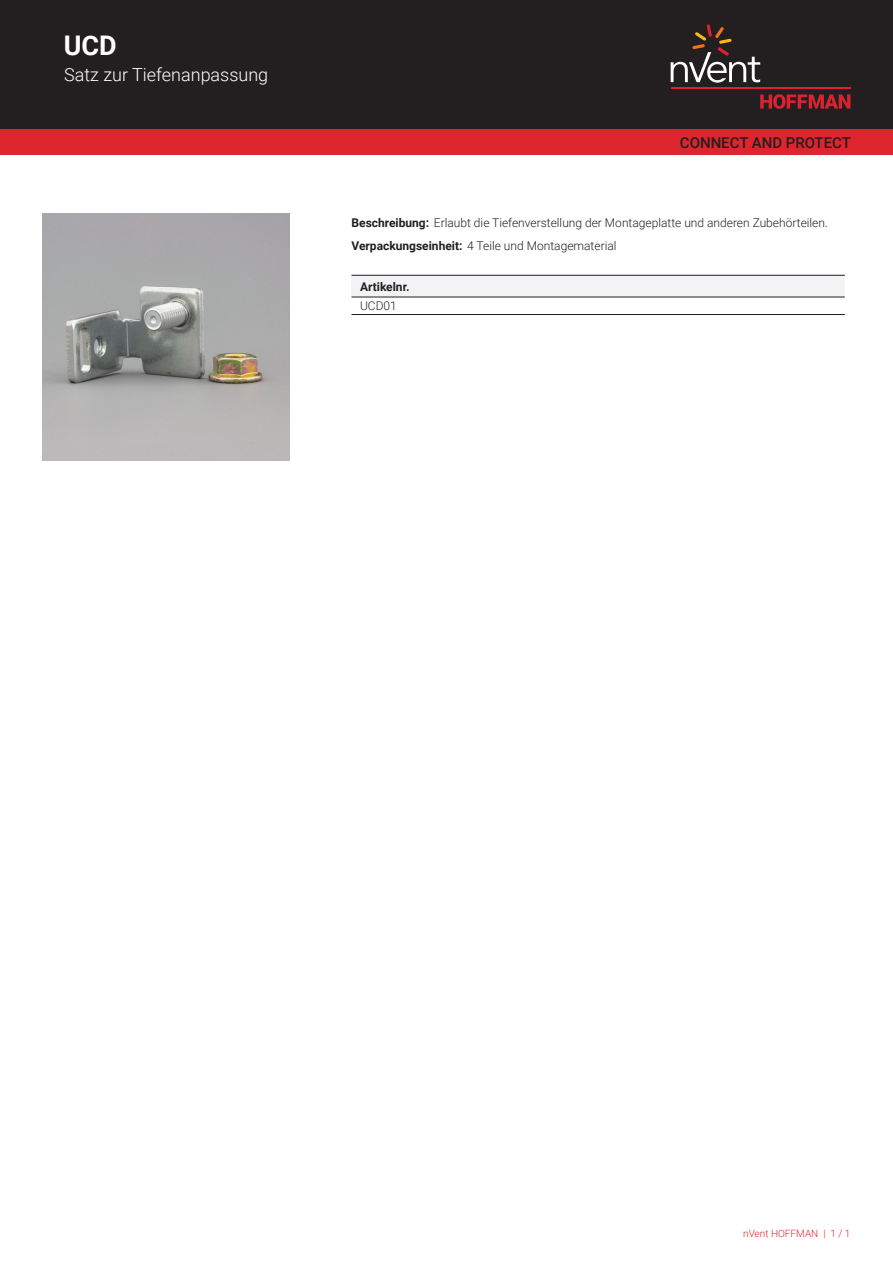
<style>
.page{position:relative;width:893px;height:1263px;background:#fff}
.page>*{position:absolute;margin:0;border:0;box-sizing:border-box;transform-origin:0 0}
.t1{font:700 27px "Roboto";color:#fff}
.t2{font:300 18px "Roboto";color:#fff}
.t3{font:500 15px "Roboto";color:#231f20}
.t4{font:300 12px/23px "Roboto";color:#231f20}
.t5{font:700 12px "Roboto";color:#231f20}
.t6{font:300 10.05px "Roboto";color:#de252e}
.s1{font-weight:700}
</style>
<div class="page">
<div style="left:0;top:0;width:893px;height:129px;background:#231f20"></div>
<svg style="left:760px;top:94px;width:90px;height:15px"></svg>
<hr style="left:671px;top:88px;width:179px;height:1px;background:#db2230">
<svg style="left:671px;top:24px;width:89px;height:59px"></svg>
<div style="left:0;top:129px;width:893px;height:26px;background:#de252e"></div>
<div style="left:351px;top:275px;width:494px;height:22px;background:#f2f3f4"></div>
<hr style="left:351px;top:275px;width:494px;height:1px;background:#231f20">
<hr style="left:351px;top:314px;width:494px;height:1px;background:#231f20">
<hr style="left:351px;top:297px;width:494px;height:1px;background:#231f20">
<img style="left:43px;top:213px;width:246px;height:247px">
<h1 class="t1" style="left:64px;top:27px;width:54px">UCD</h1>
<h2 class="t2" style="left:64px;top:62px;width:206px">Satz zur Tiefenanpassung</h2>
<p class="t3" style="left:680px;top:132px;width:173px">CONNECT AND PROTECT</p>
<p class="t4" style="left:351px;top:211px;width:478px"><span class="s1">Beschreibung:</span> Erlaubt die Tiefenverstellung der Montageplatte und anderen Zubehörteilen.<br><span class="s1">Verpackungseinheit:</span> 4 Teile und Montagematerial</p>
<p class="t5" style="left:360px;top:278px;width:51px">Artikelnr.</p>
<p class="t4" style="left:360px;top:294px;width:38px">UCD01</p>
<p class="t6" style="left:743px;top:1226px;width:109px">nVent HOFFMAN | 1 / 1</p>
</div>
